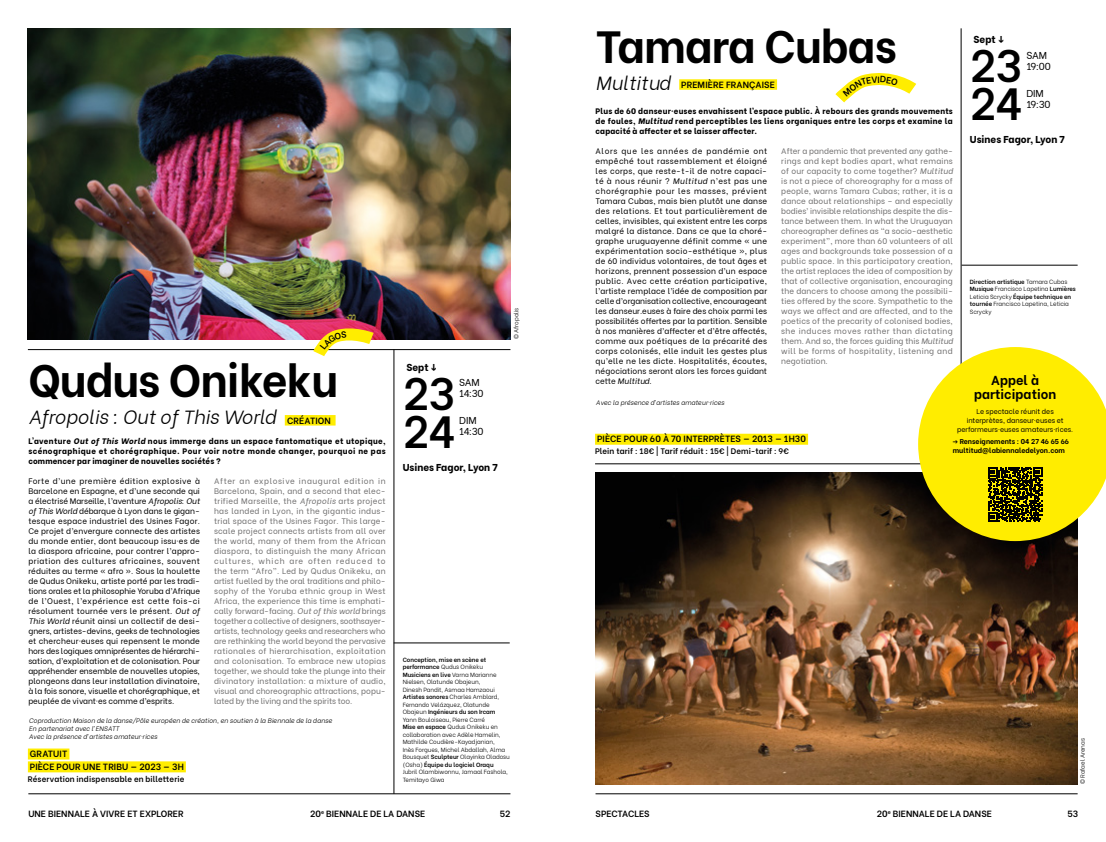
<style>
.page{position:relative;width:1106px;height:842px;background:#fff}
.page>*{position:absolute;margin:0;border:0;box-sizing:border-box;transform-origin:0 0}
.t1{font:700 45px "Be Vietnam";letter-spacing:-.02em;color:#000}
.t2{font:600 45px/38px "Be Vietnam";letter-spacing:-.02em;color:#000}
.t3{font:italic 300 19px "Be Vietnam";color:#000}
.t4{font:700 13px/14px "Be Vietnam";color:#000;text-align:center}
.t5{font:800 10px "Be Vietnam";color:#000}
.t6{font:10px/11px "Be Vietnam";letter-spacing:-.01em;color:#000}
.t7{font:600 9px/12.8px "Be Vietnam";letter-spacing:.01em;color:#000}
.t8{font:8px/10px "Be Vietnam";color:#000;text-align:justify}
.t9{font:8px/10px "Be Vietnam";letter-spacing:.005em;color:#706f6f;text-align:justify}
.t10{font:800 8px/10px "Be Vietnam";letter-spacing:.02em;color:#000;text-align:justify}
.t11{font:600 8px "Be Vietnam";letter-spacing:.02em;color:#000}
.t12{font:7px/9px "Be Vietnam";color:#000;text-align:center}
.t13{font:700 7px/9px "Be Vietnam";color:#000}
.t14{font:italic 300 6.5px/7.8px "Be Vietnam";letter-spacing:.01em;color:#000}
.t15{font:300 6px/7.5px "Be Vietnam";letter-spacing:-.005em;color:#000}
.s1{font-weight:600;font-style:normal;font-size:9px}
.s2{font-style:italic}
.s3{font-weight:600}
.s4{font-weight:300;font-style:italic;font-size:19px}
</style>
<div class="page">
<hr style="left:28px;top:793px;width:482px;height:1px;background:#000">
<hr style="left:595px;top:793px;width:482px;height:1px;background:#000">
<hr style="left:28px;top:349px;width:482px;height:1px;background:#000">
<img style="left:28px;top:28px;width:482px;height:311px">
<div style="left:285px;top:415px;width:50px;height:11px;background:#ffed00"></div>
<hr style="left:394px;top:349px;width:1px;height:445px;background:#000">
<div style="left:28px;top:748px;width:41px;height:11px;background:#ffed00"></div>
<div style="left:28px;top:761px;width:158px;height:11px;background:#ffed00"></div>
<hr style="left:961px;top:265px;width:116px;height:1px;background:#000">
<hr style="left:394px;top:643px;width:115px;height:1px;background:#000">
<div style="left:679px;top:79px;width:98px;height:11px;background:#ffed00"></div>
<hr style="left:960px;top:28px;width:1px;height:436px;background:#000">
<hr style="left:595px;top:464px;width:482px;height:1px;background:#000">
<div style="left:595px;top:434px;width:213px;height:11px;background:#ffed00"></div>
<img style="left:595px;top:473px;width:482px;height:311px">
<svg style="left:918px;top:347px;width:188px;height:194px;background:#e0d221"></svg>
<svg style="left:307px;top:316px;width:76px;height:41px"></svg>
<svg style="left:835px;top:73px;width:82px;height:30px"></svg>
<h1 class="t1" style="left:28px;top:343px;width:311px">Qudus Onikeku</h1>
<h2 class="t3" style="left:28px;top:401px;width:304px">Afropolis : Out of This World <span class="s1">CRÉATION</span></h2>
<p class="t10" style="left:28px;top:435px;width:359px">L'aventure <span class="s2">Out of This World</span> nous immerge dans un espace fantomatique et utopique, scénographique et chorégraphique. Pour voir notre monde changer, pourquoi ne pas commencer par imaginer de nouvelles sociétés ?</p>
<p class="t8" style="left:28px;top:475px;width:173px">Forte d’une première édition explosive à Barcelone en Espagne, et d’une seconde qui a électrisé Marseille, l’aventure <span class="s2">Afropolis: Out of This World</span> débarque à Lyon dans le gigan&shy;tesque espace industriel des Usines Fagor.<br>Ce projet d’envergure connecte des artistes du monde entier, dont beaucoup issu·es de la diaspora africaine, pour contrer l’appro&shy;priation des cultures africaines, souvent réduites au terme « afro ». Sous la houlette de Qudus Onikeku, artiste porté par les tradi&shy;tions orales et la philosophie Yoruba d’Afrique de l’Ouest, l’expérience est cette fois-ci résolument tournée vers le présent. <span class="s2">Out of This World</span> réunit ainsi un collectif de desi&shy;gners, artistes-devins, geeks de technologies et chercheur·euses qui repensent le monde hors des logiques omniprésentes de hiérarchi&shy;sation, d’exploitation et de colonisation. Pour appréhender ensemble de nouvelles utopies, plongeons dans leur installation divinatoire, à la fois sonore, visuelle et chorégraphique, et peuplée de vivant·es comme d’esprits.</p>
<p class="t9" style="left:214px;top:475px;width:173px">After an explosive inaugural edition in Barcelona, Spain, and a second that elec&shy;trified Marseille, the <span class="s2">Afropolis</span> arts project has landed in Lyon, in the gigantic indus&shy;trial space of the Usines Fagor. This large&shy;scale project connects artists from all over the world, many of them from the African diaspora, to distinguish the many African cultures, which are often reduced to the term “Afro”. Led by Qudus Onikeku, an artist fuelled by the oral traditions and philo&shy;sophy of the Yoruba ethnic group in West Africa, the experience this time is emphati&shy;cally forward-facing. <span class="s2">Out of this world</span> brings together a collective of designers, soothsayer&shy;artists, technology geeks and researchers who are rethinking the world beyond the pervasive rationales of hierarchisation, exploitation and colonisation. To embrace new utopias together, we should take the plunge into their divinatory installation: a mixture of audio, visual and choreographic attractions, popu&shy;lated by the living and the spirits too.</p>
<p class="t14" style="left:29px;top:716px;width:305px">Coproduction Maison de la danse/Pôle européen de création, en soutien à la Biennale de la danse<br>En partenariat avec l’ENSATT<br>Avec la présence d’artistes amateur·rices</p>
<p class="t7" style="left:30px;top:746px;width:155px">GRATUIT<br>PIÈCE POUR UNE TRIBU — 2023 — 3H</p>
<p class="t11" style="left:28px;top:772px;width:158px">Réservation indispensable en billetterie</p>
<p class="t5" style="left:406px;top:359px;width:32px">Sept :down:</p>
<h1 class="t2" style="left:403px;top:370px;width:55px">23<br>24</h1>
<p class="t6" style="left:459px;top:376px;width:26px">SAM<br>14:30</p>
<p class="t6" style="left:459px;top:414px;width:26px">DIM<br>14:30</p>
<p class="t5" style="left:403px;top:459px;width:96px">Usines Fagor, Lyon 7</p>
<p class="t15" style="left:512px;top:339px;width:33px;rotate:-90deg">© Afropolis</p>
<p class="t15" style="left:403px;top:655px;width:109px"><span class="s3">Conception, mise en scène et performance</span> Qudus Onikeku<br><span class="s3">Musiciens en live</span> Varna Marianne<br>Nielsen, Olatunde Obajeun,<br>Dinesh Pandit, Asmaa Hamzaoui<br><span class="s3">Artistes sonores</span> Charles Amblard,<br>Fernando Velázquez, Olatunde<br>Obajeun <span class="s3">Ingénieurs du son Ircam<br></span>Yann Bouloiseau, Pierre Carré<br><span class="s3">Mise en espace</span> Qudus Onikeku en collaboration avec Adèle Hamelin,<br>Mathilde Coudière-Kayadjanian,<br>Inès Forgues, Michel Abdallah, Alma<br>Bousquet <span class="s3">Sculpteur</span> Olayinka Oladosu (Osha) <span class="s3">Équipe du logiciel Oraqu<br></span>Jubril Olambiwonnu, Jamaal Fashola,<br>Temitayo Giwa</p>
<h1 class="t1" style="left:595px;top:10px;width:303px">Tamara Cubas</h1>
<p class="t7" style="left:595px;top:77px;width:181px"><span class="s4">Multitud</span> PREMIÈRE FRANÇAISE</p>
<p class="t10" style="left:595px;top:105px;width:359px">Plus de 60 danseur·euses envahissent l’espace public. À rebours des grands mouvements de foules, <span class="s2">Multitud</span> rend perceptibles les liens organiques entre les corps et examine la capacité à affecter et se laisser affecter.</p>
<p class="t7" style="left:877px;top:72px;width:4px">I</p>
<p class="t8" style="left:595px;top:145px;width:173px">Alors que les années de pandémie ont empêché tout rassemblement et éloigné les corps, que reste-t-il de notre capaci&shy;té à nous réunir ? <span class="s2">Multitud</span> n’est pas une chorégraphie pour les masses, prévient Tamara Cubas, mais bien plutôt une danse des relations. Et tout particulièrement de celles, invisibles, qui existent entre les corps malgré la distance. Dans ce que la choré&shy;graphe uruguayenne définit comme « une expérimentation socio-esthétique », plus de 60 individus volontaires, de tout âges et horizons, prennent possession d’un espace public. Avec cette création participative, l’artiste remplace l’idée de composition par celle d’organisation collective, encourageant les danseur.euses à faire des choix parmi les possibilités offertes par la partition. Sensible à nos manières d’affecter et d’être affectés, comme aux poétiques de la précarité des corps colonisés, elle induit les gestes plus qu’elle ne les dicte. Hospitalités, écoutes, négociations seront alors les forces guidant cette <span class="s2">Multitud</span>.</p>
<p class="t9" style="left:781px;top:145px;width:173px">After a pandemic that prevented any gathe&shy;rings and kept bodies apart, what remains of our capacity to come together? <span class="s2">Multitud </span>is not a piece of choreography for a mass of people, warns Tamara Cubas; rather, it is a dance about relationships – and especially bodies’ invisible relationships despite the dis&shy;tance between them. In what the Uruguayan choreographer defines as “a socio-aesthetic experiment”, more than 60 volunteers of all ages and backgrounds take possession of a public space. In this participatory creation, the artist replaces the idea of composition by that of collective organisation, encouraging the dancers to choose among the possibili&shy;ties offered by the score. Sympathetic to the ways we affect and are affected, and to the poetics of the precarity of colonised bodies, she induces moves rather than dictating them. And so, the forces guiding this <span class="s2">Multitud </span>will be forms of hospitality, listening and negotiation.</p>
<p class="t14" style="left:596px;top:398px;width:130px">Avec la présence d’artistes amateur·rices</p>
<p class="t5" style="left:973px;top:31px;width:32px">Sept :down:</p>
<h1 class="t2" style="left:969px;top:42px;width:55px">23<br>24</h1>
<p class="t6" style="left:1026px;top:49px;width:26px">SAM<br>19:00</p>
<p class="t6" style="left:1026px;top:86px;width:26px">DIM<br>19:30</p>
<p class="t5" style="left:969px;top:131px;width:96px">Usines Fagor, Lyon 7</p>
<p class="t15" style="left:969px;top:277px;width:108px"><span class="s3">Direction artistique</span> Tamara Cubas<br><span class="s3">Musique</span> Francisco Lapetina <span class="s3">Lumières<br></span>Leticia Scrycky <span class="s3">Équipe technique en tournée</span> Francisco Lapetina, Leticia<br>Scrycky</p>
<h3 class="t4" style="left:974px;top:372px;width:84px">Appel à participation</h3>
<p class="t7" style="left:597px;top:432px;width:210px">PIÈCE POUR 60 À 70 INTERPRÈTES — 2013 — 1H30</p>
<p class="t11" style="left:595px;top:444px;width:195px">Plein tarif : 18€ | Tarif réduit : 15€ | Demi-tarif : 9€</p>
<p class="t12" style="left:957px;top:406px;width:118px">Le spectacle réunit des interprètes, danseur·euses et performeurs·euses amateurs·rices.</p>
<p class="t13" style="left:952px;top:436px;width:118px">-&gt; Renseignements : 04 27 46 65 66 multitud@labiennaledelyon.com</p>
<p class="t15" style="left:1078px;top:784px;width:47px;rotate:-90deg">© Rafael Arenas</p>
<p class="t7" style="left:28px;top:806px;width:157px">UNE BIENNALE À VIVRE ET EXPLORER</p>
<p class="t7" style="left:310px;top:806px;width:117px">20<sup>e</sup> BIENNALE DE LA DANSE</p>
<p class="t7" style="left:500px;top:806px;width:12px">52</p>
<p class="t7" style="left:1067px;top:806px;width:12px">53</p>
<p class="t7" style="left:595px;top:806px;width:56px">SPECTACLES</p>
<p class="t7" style="left:877px;top:806px;width:117px">20<sup>e</sup> BIENNALE DE LA DANSE</p>
</div>
